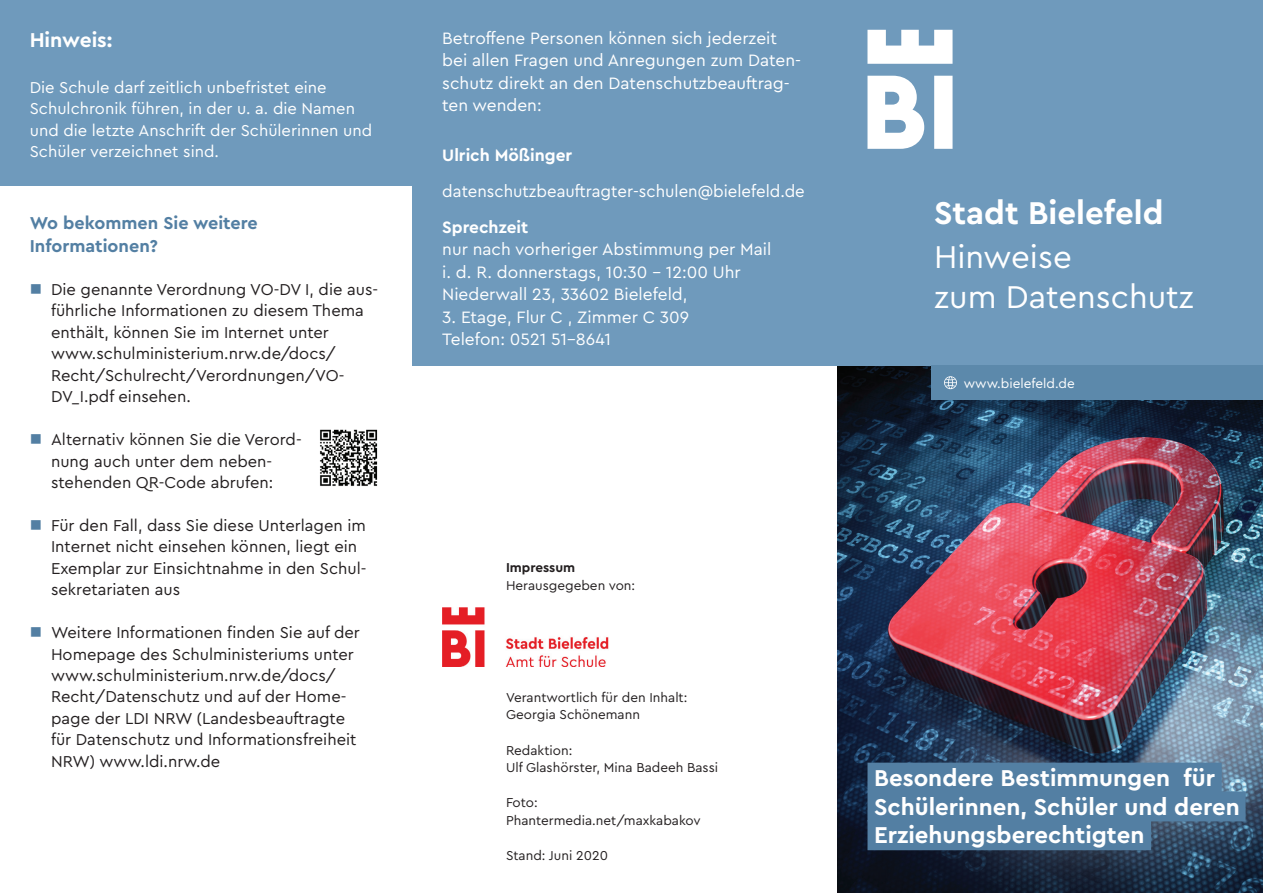
<style>
.page{position:relative;width:1263px;height:893px;background:#fff}
.page>*{position:absolute;margin:0;border:0;box-sizing:border-box;transform-origin:0 0}
.t1{font:33px/39.6px "Cera Bielefeld";color:#fff}
.t2{font:700 33px "Cera Bielefeld";color:#fff}
.t3{font:700 24px/28.8px "Cera Bielefeld";color:#fff}
.t4{font:700 21px "Cera Bielefeld";letter-spacing:-.005em;color:#fff}
.t5{font:700 18px/23.4px "Cera Bielefeld";color:#537fa3}
.t6{font:17.25px/22.4px "Cera Bielefeld";color:#fff}
.t7{font:700 17.25px "Cera Bielefeld";color:#fff}
.t8{font:16.5px/21.5px "Cera Bielefeld";color:#231f20}
.t9{font:16.5px/21.5px "Cera Bielefeld";color:#fff}
.t10{font:13.5px/17.5px "Cera Bielefeld";color:#231f20}
.t11{font:13.5px "Cera Bielefeld";color:#fff}
.t12{font:700 13.5px "Cera Bielefeld";color:#231f20}
</style>
<div class="page">
<div style="left:0;top:0;width:412px;height:186px;background:#6f9abc"></div>
<img style="left:838px;top:366px;width:425px;height:527px">
<div style="left:412px;top:0;width:851px;height:366px;background:#6f9abc"></div>
<div style="left:931px;top:366px;width:332px;height:34px;background:#5c89ab"></div>
<svg style="left:944px;top:376px;width:13px;height:13px"></svg>
<div style="left:867px;top:763px;width:355px;height:30px;background:#537fa3"></div>
<div style="left:867px;top:791px;width:378px;height:30px;background:#537fa3"></div>
<div style="left:867px;top:820px;width:284px;height:30px;background:#537fa3"></div>
<img style="left:442px;top:607px;width:167px;height:59px">
<img style="left:320px;top:429px;width:58px;height:57px">
<svg style="left:867px;top:30px;width:85px;height:119px"></svg>
<p class="t4" style="left:30px;top:26px;width:84px">Hinweis:</p>
<p class="t9" style="left:30px;top:76px;width:344px">Die Schule darf zeitlich unbefristet eine Schulchronik führen, in der u. a. die Namen und die letzte Anschrift der Schülerinnen und Schüler verzeichnet sind.</p>
<p class="t5" style="left:30px;top:210px;width:230px">Wo bekommen Sie weitere<br>Informationen?</p>
<p class="t8" style="left:51px;top:278px;width:329px">Die genannte Verordnung VO-DV I, die aus&shy;führliche Informationen zu diesem Thema enthält, können Sie im Internet unter www.schulministerium.nrw.de/docs/ Recht/Schulrecht/Verordnungen/VO-DV_I.pdf einsehen.</p>
<p class="t8" style="left:51px;top:428px;width:252px">Alternativ können Sie die Verord&shy;nung auch unter dem neben&shy;stehenden QR-Code abrufen:</p>
<p class="t8" style="left:51px;top:514px;width:317px">Für den Fall, dass Sie diese Unterlagen im Internet nicht einsehen können, liegt ein Exemplar zur Einsichtnahme in den Schul&shy;sekretariaten aus</p>
<p class="t8" style="left:51px;top:621px;width:310px">Weitere Informationen finden Sie auf der Homepage des Schulministeriums unter www.schulministerium.nrw.de/docs/ Recht/Datenschutz und auf der Home&shy;page der LDI NRW (Landesbeauftragte für Datenschutz und Informationsfreiheit NRW) www.ldi.nrw.de</p>
<p class="t6" style="left:442px;top:26px;width:360px">Betroffene Personen können sich jederzeit bei allen Fragen und Anregungen zum Daten&shy;schutz direkt an den Datenschutzbeauftrag&shy;ten wenden:</p>
<p class="t7" style="left:442px;top:143px;width:131px">Ulrich Mößinger</p>
<p class="t6" style="left:442px;top:179px;width:364px">datenschutzbeauftragter-schulen@bielefeld.de</p>
<p class="t7" style="left:442px;top:216px;width:88px">Sprechzeit</p>
<p class="t6" style="left:442px;top:238px;width:331px">nur nach vorheriger Abstimmung per Mail i. d. R. donnerstags, 10:30 – 12:00 Uhr<br>Niederwall 23, 33602 Bielefeld,</p>
<p class="t6" style="left:442px;top:305px;width:248px">3. Etage, Flur C , Zimmer C 309<br>Telefon: 0521 51-8641</p>
<p class="t12" style="left:506px;top:559px;width:71px">Impressum</p>
<p class="t10" style="left:506px;top:576px;width:131px">Herausgegeben von:</p>
<p class="t10" style="left:506px;top:688px;width:183px">Verantwortlich für den Inhalt:<br>Georgia Schönemann</p>
<p class="t10" style="left:506px;top:741px;width:214px">Redaktion:<br>Ulf Glashörster, Mina Badeeh Bassi</p>
<p class="t10" style="left:506px;top:793px;width:196px">Foto:<br>Phantermedia.net/maxkabakov</p>
<p class="t10" style="left:506px;top:846px;width:103px">Stand: Juni 2020</p>
<h1 class="t2" style="left:934px;top:191px;width:231px">Stadt Bielefeld</h1>
<h1 class="t1" style="left:934px;top:236px;width:261px">Hinweise<br>zum Datenschutz</h1>
<p class="t11" style="left:964px;top:374px;width:113px">www.bielefeld.de</p>
<h2 class="t3" style="left:874px;top:762px;width:367px">Besondere Bestimmungen für<br>Schülerinnen, Schüler und deren<br>Erziehungsberechtigten</h2>
</div>
